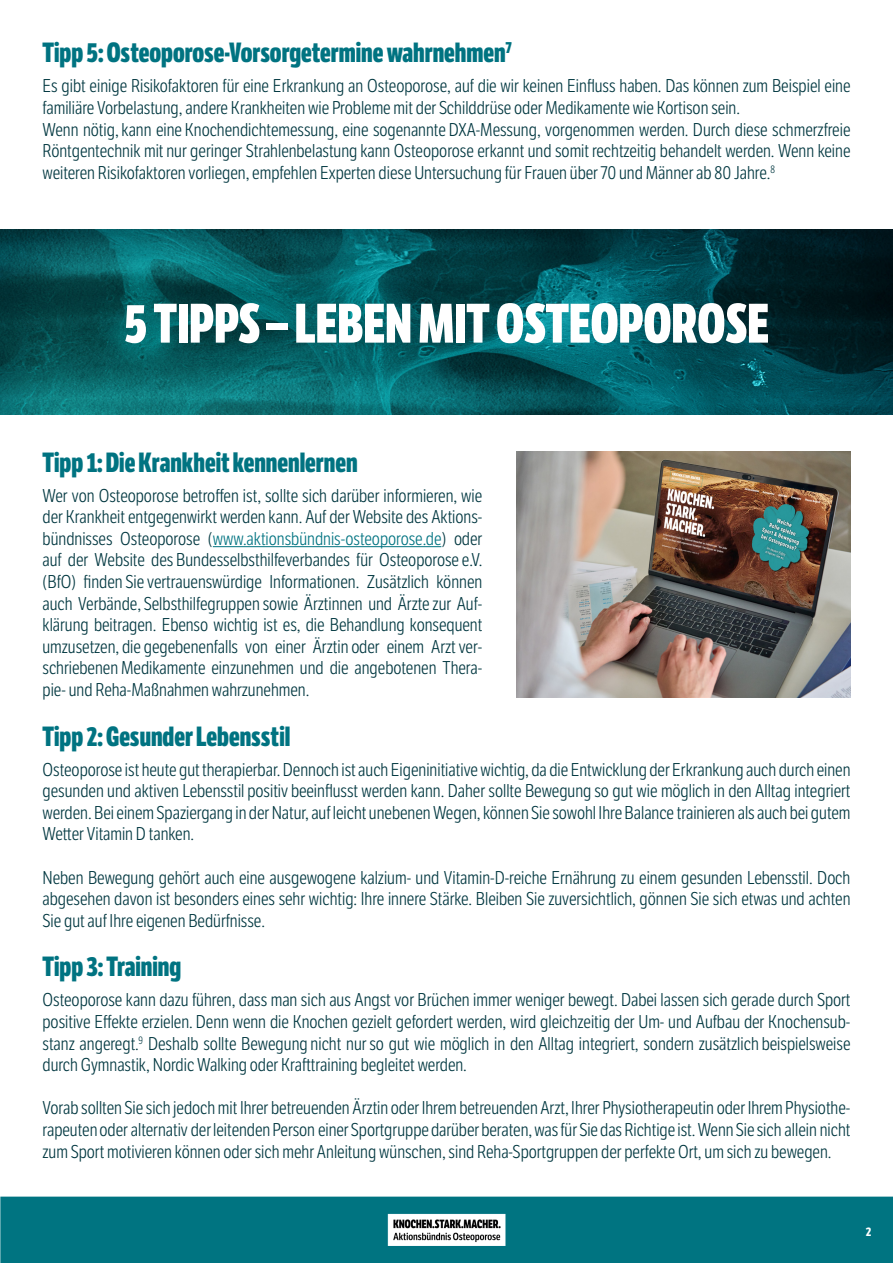
<style>
.page{position:relative;width:893px;height:1263px;background:#fff}
.page>*{position:absolute;margin:0;border:0;box-sizing:border-box;transform-origin:0 0}
.t1{font:800 54px "LFT Etica Compressed";color:#fff}
.t2{font:800 27px "LFT Etica Compressed";color:#007381}
.t3{font:300 18px/21.6px "LFT Etica Condensed";color:#003740;text-align:justify}
.t4{font:700 12px "LFT Etica Condensed";color:#fff}
.s1{color:#007381}
</style>
<div class="page">
<img style="left:0;top:229px;width:893px;height:1034px">
<hr style="left:213px;top:546px;width:228px;height:1px;background:#007381">
<img style="left:0;top:230px;width:893px;height:185px">
<img style="left:516px;top:452px;width:334px;height:245px">
<h3 class="t2" style="left:43px;top:36px;width:471px">Tipp 5: Osteoporose-Vorsorgetermine wahrnehmen<sup>7</sup></h3>
<p class="t3" style="left:43px;top:76px;width:809px">Es gibt einige Risikofaktoren für eine Erkrankung an Osteoporose, auf die wir keinen Einfluss haben. Das können zum Beispiel eine familiäre Vorbelastung, andere Krankheiten wie Probleme mit der Schilddrüse oder Medikamente wie Kortison sein.</p>
<p class="t3" style="left:43px;top:119px;width:809px">Wenn nötig, kann eine Knochendichtemessung, eine sogenannte DXA-Messung, vorgenommen werden. Durch diese schmerzfreie Röntgentechnik mit nur geringer Strahlenbelastung kann Osteoporose erkannt und somit rechtzeitig behandelt werden. Wenn keine weiteren Risikofaktoren vorliegen, empfehlen Experten diese Untersuchung für Frauen über 70 und Männer ab 80 Jahre.<sup>8</sup></p>
<p class="t1" style="left:124px;top:290px;width:647px">5 TIPPS – LEBEN MIT OSTEOPOROSE</p>
<h3 class="t2" style="left:43px;top:445px;width:316px">Tipp 1: Die Krankheit kennenlernen</h3>
<p class="t3" style="left:43px;top:485px;width:441px">Wer von Osteoporose betroffen ist, sollte sich darüber informieren, wie der Krankheit entgegenwirkt werden kann. Auf der Website des Aktions&shy;bündnisses Osteoporose (<span class="s1">www.aktionsbündnis-osteoporose.de</span>) oder auf der Website des Bundesselbsthilfeverbandes für Osteoporose e.V. (BfO) finden Sie vertrauenswürdige Informationen. Zusätzlich können auch Verbände, Selbsthilfegruppen sowie Ärztinnen und Ärzte zur Auf&shy;klärung beitragen. Ebenso wichtig ist es, die Behandlung konsequent umzusetzen, die gegebenenfalls von einer Ärztin oder einem Arzt ver&shy;schriebenen Medikamente einzunehmen und die angebotenen Thera&shy;pie- und Reha-Maßnahmen wahrzunehmen.</p>
<h3 class="t2" style="left:43px;top:719px;width:249px">Tipp 2:Gesunder Lebensstil</h3>
<p class="t3" style="left:43px;top:759px;width:809px">Osteoporose ist heute gut therapierbar. Dennoch ist auch Eigeninitiative wichtig, da die Entwicklung der Erkrankung auch durch einen gesunden und aktiven Lebensstil positiv beeinflusst werden kann. Daher sollte Bewegung so gut wie möglich in den Alltag integriert werden. Bei einem Spaziergang in der Natur, auf leicht unebenen Wegen, können Sie sowohl Ihre Balance trainieren als auch bei gutem Wetter Vitamin D tanken.</p>
<p class="t3" style="left:43px;top:867px;width:809px">Neben Bewegung gehört auch eine ausgewogene kalzium- und Vitamin-D-reiche Ernährung zu einem gesunden Lebensstil. Doch abgesehen davon ist besonders eines sehr wichtig: Ihre innere Stärke. Bleiben Sie zuversichtlich, gönnen Sie sich etwas und achten Sie gut auf Ihre eigenen Bedürfnisse.</p>
<h3 class="t2" style="left:43px;top:950px;width:140px">Tipp 3: Training</h3>
<p class="t3" style="left:43px;top:990px;width:809px">Osteoporose kann dazu führen, dass man sich aus Angst vor Brüchen immer weniger bewegt. Dabei lassen sich gerade durch Sport positive Effekte erzielen. Denn wenn die Knochen gezielt gefordert werden, wird gleichzeitig der Um- und Aufbau der Knochensub&shy;stanz angeregt.<sup>9</sup> Deshalb sollte Bewegung nicht nur so gut wie möglich in den Alltag integriert, sondern zusätzlich beispielsweise durch Gymnastik, Nordic Walking oder Krafttraining begleitet werden.</p>
<p class="t3" style="left:43px;top:1098px;width:809px">Vorab sollten Sie sich jedoch mit Ihrer betreuenden Ärztin oder Ihrem betreuenden Arzt, Ihrer Physiotherapeutin oder Ihrem Physiothe&shy;rapeuten oder alternativ der leitenden Person einer Sportgruppe darüber beraten, was für Sie das Richtige ist. Wenn Sie sich allein nicht zum Sport motivieren können oder sich mehr Anleitung wünschen, sind Reha-Sportgruppen der perfekte Ort, um sich zu bewegen.</p>
<p class="t4" style="left:866px;top:1225px;width:7px">2</p>
</div>
